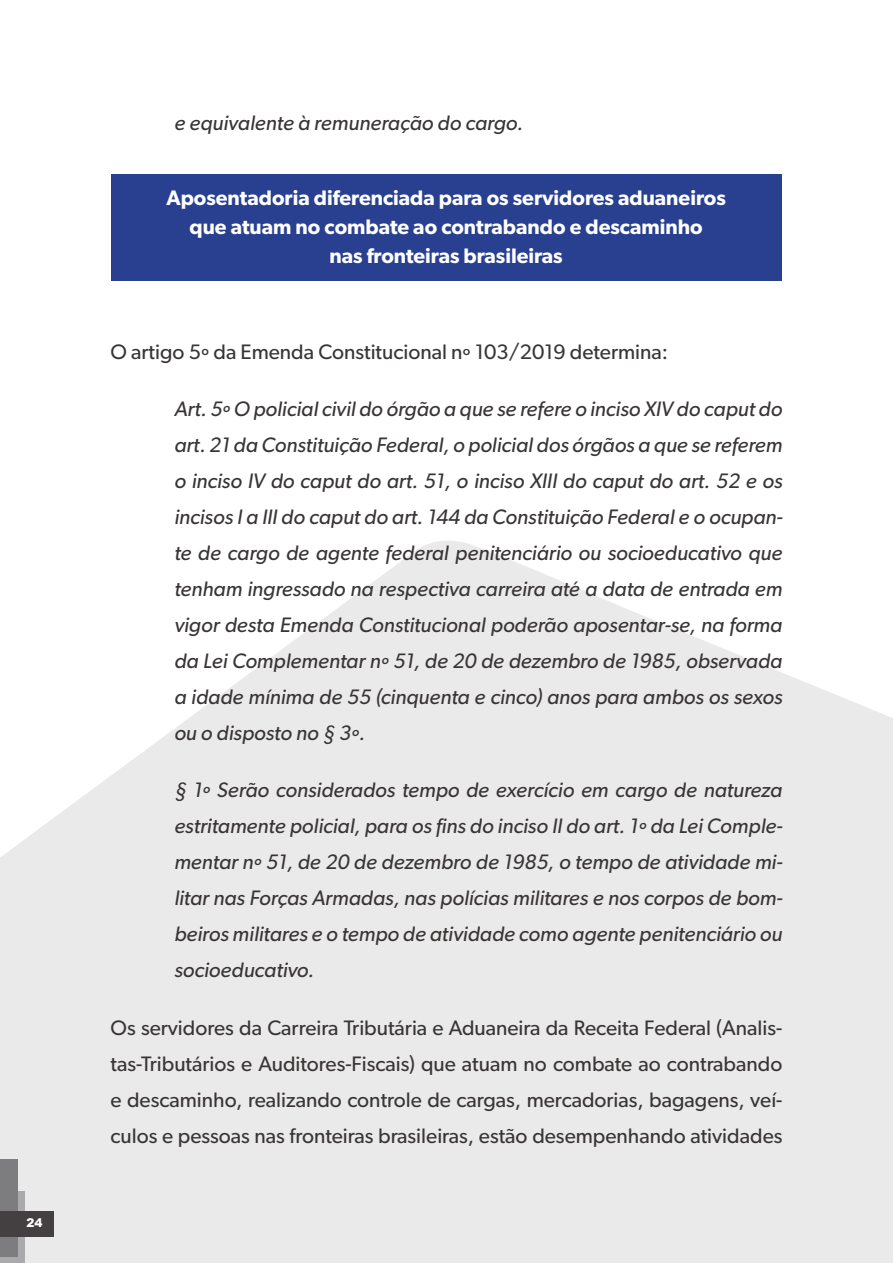
<style>
.page{position:relative;width:893px;height:1263px;background:#fff}
.page>*{position:absolute;margin:0;border:0;box-sizing:border-box;transform-origin:0 0}
.t1{font:italic 21px/36px "Gibson";color:#393535;text-align:justify}
.t2{font:21px/36px "Gibson";color:#393535;text-align:justify}
.t3{font:600 21px/28.8px "Gibson";color:#fff;text-align:center}
.t4{font:900 12px "Arial";color:#fff}
</style>
<div class="page">
<svg style="left:283px;top:541px;width:440px;height:108px;fill:#ebeaea"></svg>
<div style="left:0;top:649px;width:893px;height:614px;background:#ebeaea"></div>
<div style="left:1px;top:1191px;width:24px;height:72px;background:#aaaaac"></div>
<div style="left:0;top:1160px;width:18px;height:97px;background:#7d7c7e"></div>
<div style="left:0;top:1211px;width:54px;height:25px;background:#444041"></div>
<div style="left:112px;top:174px;width:670px;height:107px;background:#294091"></div>
<p class="t4" style="left:27px;top:1214px;width:18px">24</p>
<p class="t1" style="left:174px;top:104px;width:350px">e equivalente à remuneração do cargo.</p>
<p class="t3" style="left:166px;top:183px;width:561px">Aposentadoria diferenciada para os servidores aduaneiros que atuam no combate ao contrabando e descaminho<br>nas fronteiras brasileiras</p>
<p class="t2" style="left:111px;top:333px;width:559px">O artigo 5º da Emenda Constitucional nº 103/2019 determina:</p>
<p class="t1" style="left:174px;top:391px;width:610px">Art. 5º O policial civil do órgão a que se refere o inciso XIV do caput do art. 21 da Constituição Federal, o policial dos órgãos a que se referem o inciso IV do caput do art. 51, o inciso XIII do caput do art. 52 e os incisos I a III do caput do art. 144 da Constituição Federal e o ocupan&shy;te de cargo de agente federal penitenciário ou socioeducativo que tenham ingressado na respectiva carreira até a data de entrada em vigor desta Emenda Constitucional poderão aposentar-se, na forma da Lei Complementar nº 51, de 20 de dezembro de 1985, observada a idade mínima de 55 (cinquenta e cinco) anos para ambos os sexos ou o disposto no § 3º.</p>
<p class="t1" style="left:174px;top:772px;width:610px">§ 1º Serão considerados tempo de exercício em cargo de natureza estritamente policial, para os fins do inciso II do art. 1º da Lei Comple&shy;mentar nº 51, de 20 de dezembro de 1985, o tempo de atividade mi&shy;litar nas Forças Armadas, nas polícias militares e nos corpos de bom&shy;beiros militares e o tempo de atividade como agente penitenciário ou socioeducativo.</p>
<p class="t2" style="left:111px;top:1009px;width:673px">Os servidores da Carreira Tributária e Aduaneira da Receita Federal (Analis&shy;tas-Tributários e Auditores-Fiscais) que atuam no combate ao contrabando e descaminho, realizando controle de cargas, mercadorias, bagagens, veí&shy;culos e pessoas nas fronteiras brasileiras, estão desempenhando atividades</p>
</div>
